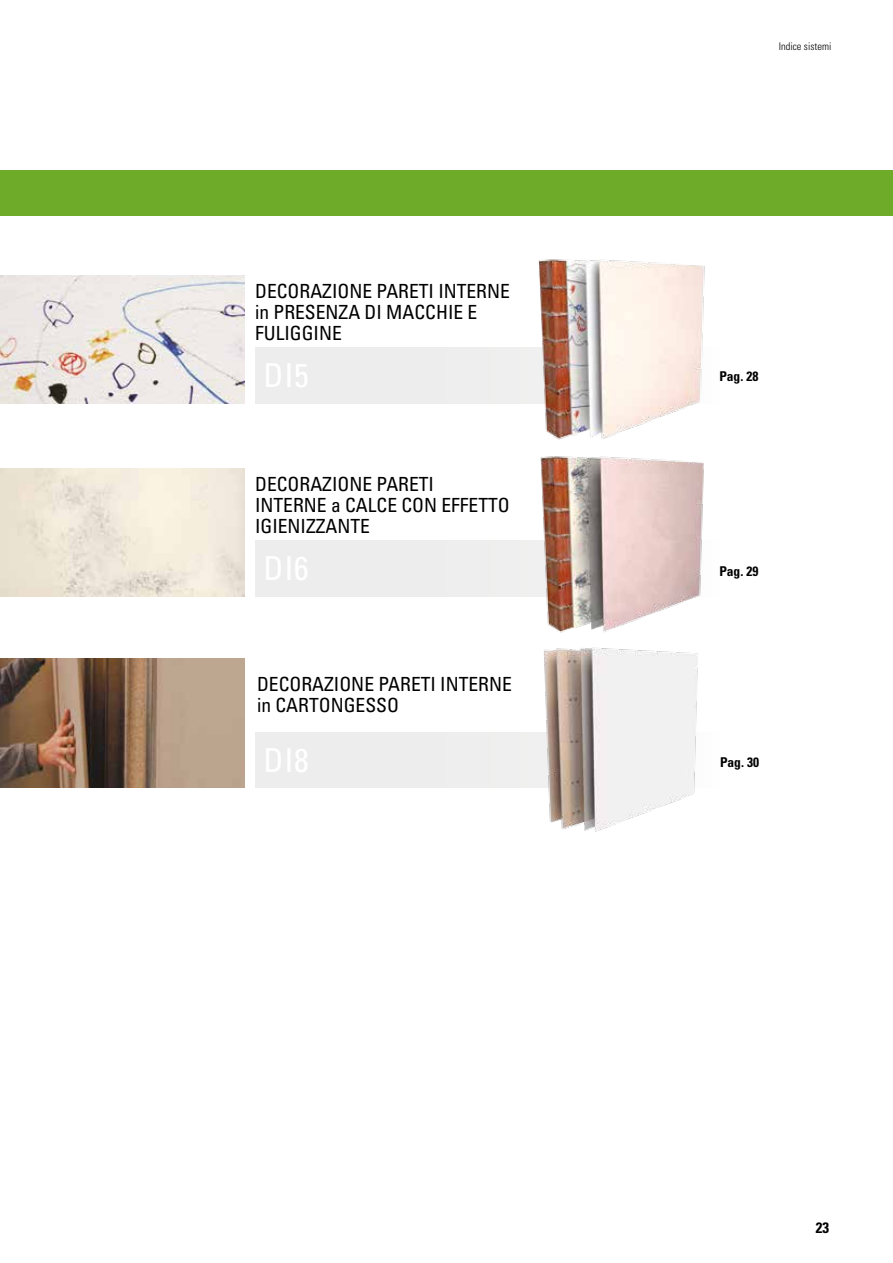
<style>
.page{position:relative;width:893px;height:1263px;background:#fff}
.page>*{position:absolute;margin:0;border:0;box-sizing:border-box;transform-origin:0 0}
.t1{font:condensed 19.5px/21px "Univers LT Std";color:#000}
.t2{font:700 condensed 15px "Univers LT Std";color:#000}
.t3{font:700 condensed 13.5px "Univers LT Std";color:#000}
.t4{font:300 condensed 10.5px "Univers LT Std";color:#000}
</style>
<div class="page">
<div style="left:255px;top:732px;width:468px;height:56px;background:#ededed"></div>
<div style="left:255px;top:541px;width:468px;height:55px;background:#ededed"></div>
<div style="left:255px;top:348px;width:468px;height:55px;background:#ededed"></div>
<div style="left:0;top:170px;width:893px;height:45px;background:#6eab28"></div>
<img style="left:512px;top:259px;width:211px;height:181px">
<img style="left:513px;top:456px;width:203px;height:150px">
<img style="left:0;top:276px;width:244px;height:127px">
<img style="left:0;top:468px;width:244px;height:128px">
<img style="left:544px;top:606px;width:179px;height:226px">
<img style="left:0;top:659px;width:244px;height:128px">
<p class="t1" style="left:255px;top:280px;width:256px">DECORAZIONE PARETI INTERNE in PRESENZA DI MACCHIE E<br>FULIGGINE</p>
<p class="t1" style="left:255px;top:473px;width:256px">DECORAZIONE PARETI<br>INTERNE a CALCE CON EFFETTO<br>IGIENIZZANTE</p>
<p class="t1" style="left:257px;top:673px;width:256px">DECORAZIONE PARETI INTERNE in CARTONGESSO</p>
<p class="t4" style="left:779px;top:40px;width:54px">Indice sistemi</p>
<p class="t3" style="left:719px;top:367px;width:40px">Pag. 28</p>
<p class="t3" style="left:719px;top:562px;width:40px">Pag. 29</p>
<p class="t3" style="left:720px;top:754px;width:40px">Pag. 30</p>
<p class="t2" style="left:816px;top:1219px;width:15px">23</p>
</div>
